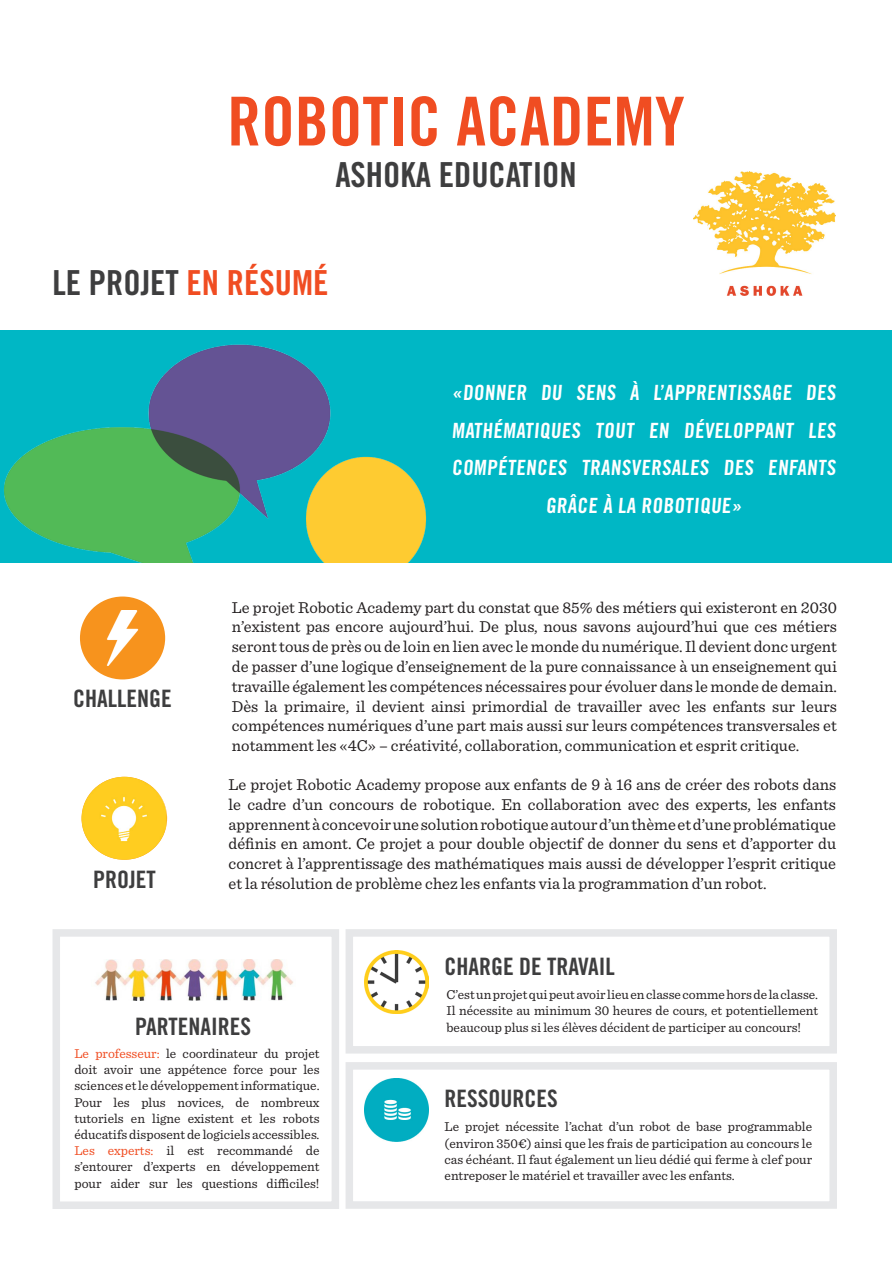
<style>
.page{position:relative;width:893px;height:1263px;background:#fff}
.page>*{position:absolute;margin:0;border:0;box-sizing:border-box;transform-origin:0 0}
.t1{font:67.5px "Trade Gothic LT Pro Bd Cn 20";color:#f04d22}
.t2{font:34.5px "Trade Gothic LT Pro Bd Cn 20";color:#3e3e3f}
.t3{font:24px "Trade Gothic LT Pro Bd Cn 20";color:#3e3e3f}
.t4{font:21px/37.5px "Trade Gothic LT Pro Bd Cn 20";color:#fff;text-align:center}
.t5{font:16.5px/19.8px "Sentinel";color:#231f20;text-align:justify}
.t6{font:13.5px/16.2px "Sentinel";color:#231f20;text-align:justify}
.s1{color:#f04d22}
</style>
<div class="page">
<div style="left:1px;top:331px;width:891px;height:232px;background:#00b7c5"></div>
<svg style="left:80px;top:596px;width:85px;height:83px"></svg>
<img style="left:95px;top:611px;width:55px;height:54px">
<img style="left:82px;top:777px;width:85px;height:83px">
<div style="left:53px;top:929px;width:286px;height:280px;border:8px solid #e6e7e9"></div>
<div style="left:346px;top:929px;width:491px;height:124px;border:8px solid #e6e7e9"></div>
<div style="left:346px;top:1062px;width:491px;height:147px;border:8px solid #e6e7e9"></div>
<img style="left:95px;top:960px;width:199px;height:41px">
<img style="left:365px;top:950px;width:63px;height:64px">
<img style="left:365px;top:1078px;width:63px;height:64px">
<img style="left:694px;top:171px;width:141px;height:125px">
<img style="left:0;top:331px;width:427px;height:232px">
<p class="t1" style="left:227px;top:80px;width:459px">ROBOTIC ACADEMY</p>
<p class="t2" style="left:335px;top:154px;width:243px">ASHOKA EDUCATION</p>
<p class="t2" style="left:53px;top:262px;width:277px">LE PROJET <span class="s1">EN RÉSUMÉ</span></p>
<p class="t4" style="left:452px;top:374px;width:388px">«DONNER DU SENS À L’APPRENTISSAGE DES MATHÉMATIQUES TOUT EN DÉVELOPPANT LES COMPÉTENCES TRANSVERSALES DES ENFANTS GRÂCE À LA ROBOTIQUE»</p>
<p class="t3" style="left:73px;top:684px;width:100px">CHALLENGE</p>
<p class="t3" style="left:93px;top:864px;width:64px">PROJET</p>
<p class="t5" style="left:232px;top:596px;width:607px">Le projet Robotic Academy part du constat que 85% des métiers qui existeront en 2030 n’existent pas encore aujourd’hui. De plus, nous savons aujourd’hui que ces métiers seront tous de près ou de loin en lien avec le monde du numérique. Il devient donc urgent de passer d’une logique d’enseignement de la pure connaissance à un enseignement qui travaille également les compétences nécessaires pour évoluer dans le monde de demain.<br>Dès la primaire, il devient ainsi primordial de travailler avec les enfants sur leurs compétences numériques d’une part mais aussi sur leurs compétences transversales et notamment les «4C» – créativité, collaboration, communication et esprit critique.</p>
<p class="t5" style="left:229px;top:773px;width:609px">Le projet Robotic Academy propose aux enfants de 9 à 16 ans de créer des robots dans le cadre d’un concours de robotique. En collaboration avec des experts, les enfants apprennent à concevoir une solution robotique autour d’un thème et d’une problématique définis en amont. Ce projet a pour double objectif de donner du sens et d’apporter du concret à l’apprentissage des mathématiques mais aussi de développer l’esprit critique et la résolution de problème chez les enfants via la programmation d’un robot.</p>
<p class="t3" style="left:445px;top:952px;width:172px">CHARGE DE TRAVAIL</p>
<p class="t3" style="left:135px;top:1012px;width:117px">PARTENAIRES</p>
<p class="t6" style="left:74px;top:1044px;width:247px"><span class="s1">Le professeur:</span> le coordinateur du projet doit avoir une appétence force pour les sciences et le développement informatique.<br>Pour les plus novices, de nombreux tutoriels en ligne existent et les robots éducatifs disposent de logiciels accessibles.</p>
<p class="t6" style="left:74px;top:1142px;width:247px"><span class="s1">Les experts:</span> il est recommandé de s’entourer d’experts en développement pour aider sur les questions difficiles!</p>
<p class="t6" style="left:446px;top:986px;width:373px">C’est un projet qui peut avoir lieu en classe comme hors de la classe.<br>Il nécessite au minimum 30 heures de cours, et potentiellement beaucoup plus si les élèves décident de participer au concours!</p>
<p class="t3" style="left:445px;top:1083px;width:115px">RESSOURCES</p>
<p class="t6" style="left:445px;top:1118px;width:369px">Le projet nécessite l’achat d’un robot de base programmable (environ 350€) ainsi que les frais de participation au concours le cas échéant. Il faut également un lieu dédié qui ferme à clef pour entreposer le matériel et travailler avec les enfants.</p>
</div>
